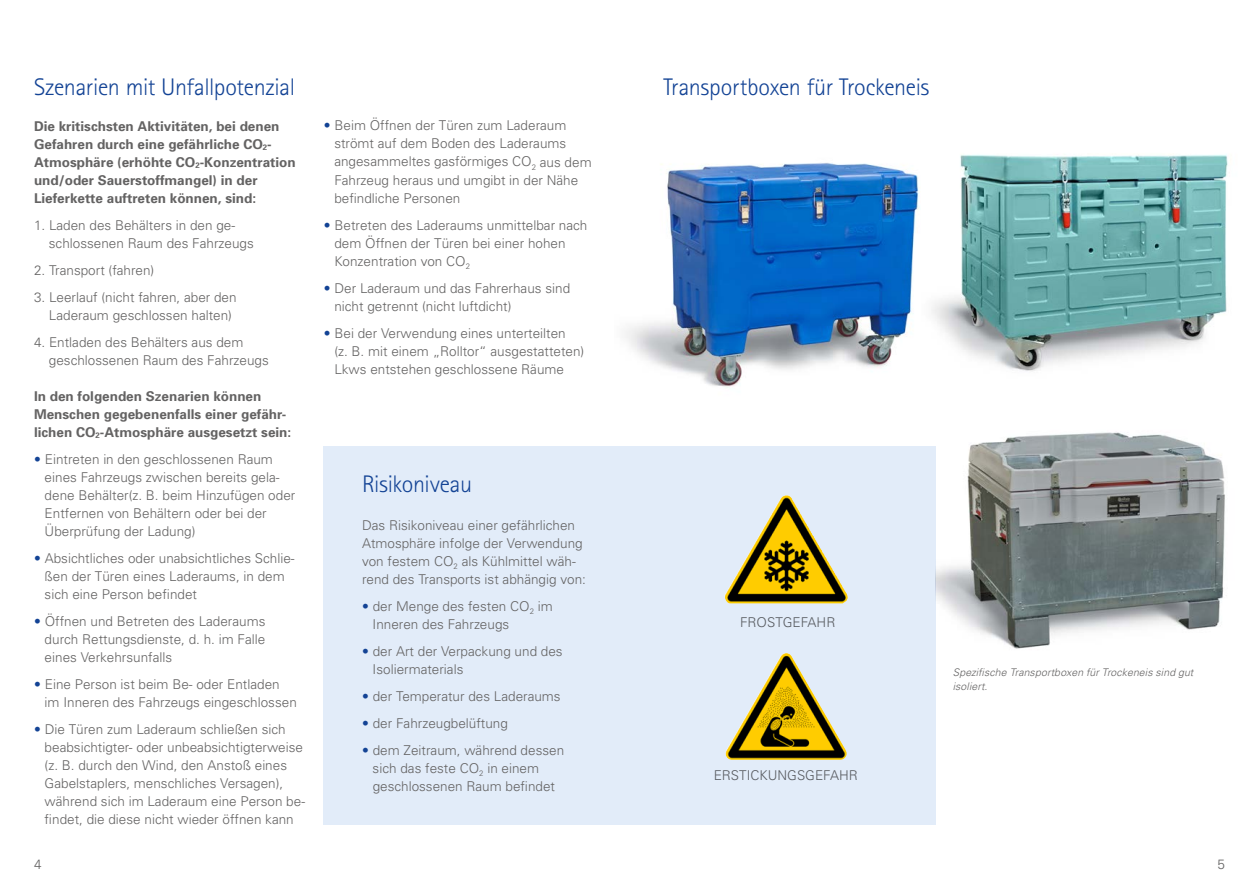
<style>
.page{position:relative;width:1259px;height:893px;background:#fff}
.page>*{position:absolute;margin:0;border:0;box-sizing:border-box;transform-origin:0 0}
.t1{font:300 24px "Rotis Sans Serif";letter-spacing:-.015em;color:#134395}
.t2{font:300 13.5px/18px "Univers";color:#646363}
.t3{font:700 13.5px/18px "Univers";color:#646363}
.t4{font:italic 300 10.5px/13.5px "Univers";letter-spacing:.01em;color:#646363}
.s1{color:#134395}
</style>
<div class="page">
<img style="left:935px;top:432px;width:290px;height:249px">
<img style="left:931px;top:154px;width:297px;height:217px">
<img style="left:625px;top:163px;width:295px;height:225px">
<div style="left:323px;top:446px;width:612px;height:379px;background:#e2ecf9"></div>
<img style="left:725px;top:495px;width:122px;height:108px">
<img style="left:725px;top:653px;width:122px;height:107px">
<h1 class="t1" style="left:34px;top:73px;width:262px">Szenarien mit Unfallpotenzial</h1>
<p class="t3" style="left:34px;top:116px;width:263px">Die kritischsten Aktivitäten, bei denen Gefahren durch eine gefährliche CO<sub>2</sub>- Atmosphäre (erhöhte CO<sub>2</sub>-Konzentration und/oder Sauerstoffmangel) in der Lieferkette auftreten können, sind:</p>
<p class="t2" style="left:49px;top:215px;width:206px;text-indent:-15px">1. Laden des Behälters in den ge&shy;schlossenen Raum des Fahrzeugs</p>
<p class="t2" style="left:34px;top:260px;width:122px">2. Transport (fahren)</p>
<p class="t2" style="left:49px;top:287px;width:189px;text-indent:-15px">3. Leerlauf (nicht fahren, aber den<br>Laderaum geschlossen halten)</p>
<p class="t2" style="left:49px;top:332px;width:221px;text-indent:-15px">4. Entladen des Behälters aus dem geschlossenen Raum des Fahrzeugs</p>
<p class="t3" style="left:34px;top:386px;width:259px">In den folgenden Szenarien können<br>Menschen gegebenenfalls einer gefähr&shy;lichen CO<sub>2</sub>-Atmosphäre ausgesetzt sein:</p>
<p class="t2" style="left:45px;top:449px;width:252px;text-indent:-11px"><span class="s1">•</span> Eintreten in den geschlossenen Raum eines Fahrzeugs zwischen bereits gela&shy;dene Behälter(z. B. beim Hinzufügen oder Entfernen von Behältern oder bei der Überprüfung der Ladung)</p>
<p class="t2" style="left:45px;top:548px;width:251px;text-indent:-11px"><span class="s1">•</span> Absichtliches oder unabsichtliches Schlie&shy;ßen der Türen eines Laderaums, in dem sich eine Person befindet</p>
<p class="t2" style="left:45px;top:611px;width:222px;text-align:justify;text-indent:-11px"><span class="s1">•</span> Öffnen und Betreten des Laderaums durch Rettungsdienste, d. h. im Falle eines Verkehrsunfalls</p>
<p class="t2" style="left:45px;top:674px;width:254px;text-indent:-11px"><span class="s1">•</span> Eine Person ist beim Be- oder Entladen im Inneren des Fahrzeugs eingeschlossen</p>
<p class="t2" style="left:45px;top:719px;width:262px;text-indent:-11px"><span class="s1">•</span> Die Türen zum Laderaum schließen sich beabsichtigter- oder unbeabsichtigterweise (z. B. durch den Wind, den Anstoß eines Gabelstaplers, menschliches Versagen), während sich im Laderaum eine Person be&shy;findet, die diese nicht wieder öffnen kann</p>
<p class="t2" style="left:334px;top:116px;width:259px;text-indent:-11px"><span class="s1">•</span> Beim Öffnen der Türen zum Laderaum strömt auf dem Boden des Laderaums angesammeltes gasförmiges CO<sub>2</sub> aus dem Fahrzeug heraus und umgibt in der Nähe befindliche Personen</p>
<p class="t2" style="left:334px;top:215px;width:254px;text-indent:-11px"><span class="s1">•</span> Betreten des Laderaums unmittelbar nach dem Öffnen der Türen bei einer hohen<br>Konzentration von CO<sub>2</sub></p>
<p class="t2" style="left:334px;top:278px;width:237px;text-indent:-11px"><span class="s1">•</span> Der Laderaum und das Fahrerhaus sind nicht getrennt (nicht luftdicht)</p>
<p class="t2" style="left:334px;top:323px;width:251px;text-indent:-11px"><span class="s1">•</span> Bei der Verwendung eines unterteilten<br>(z. B. mit einem „Rolltor“ ausgestatteten)<br>Lkws entstehen geschlossene Räume</p>
<h1 class="t1" style="left:362px;top:471px;width:112px">Risikoniveau</h1>
<p class="t2" style="left:362px;top:516px;width:225px">Das Risikoniveau einer gefährlichen Atmosphäre infolge der Verwendung von festem CO<sub>2</sub> als Kühlmittel wäh&shy;rend des Transports ist abhängig von:</p>
<p class="t2" style="left:373px;top:597px;width:182px;text-indent:-11px"><span class="s1">•</span> der Menge des festen CO<sub>2</sub> im<br>Inneren des Fahrzeugs</p>
<p class="t2" style="left:373px;top:642px;width:191px;text-indent:-11px"><span class="s1">•</span> der Art der Verpackung und des<br>Isoliermaterials</p>
<p class="t2" style="left:362px;top:687px;width:200px"><span class="s1">•</span> der Temperatur des Laderaums</p>
<p class="t2" style="left:362px;top:714px;width:147px"><span class="s1">•</span> der Fahrzeugbelüftung</p>
<p class="t2" style="left:373px;top:741px;width:193px;text-indent:-11px"><span class="s1">•</span> dem Zeitraum, während dessen sich das feste CO<sub>2</sub> in einem geschlossenen Raum befindet</p>
<h1 class="t1" style="left:663px;top:73px;width:268px">Transportboxen für Trockeneis</h1>
<p class="t2" style="left:740px;top:613px;width:97px">FROSTGEFAHR</p>
<p class="t2" style="left:713px;top:766px;width:146px">ERSTICKUNGSGEFAHR</p>
<p class="t4" style="left:952px;top:665px;width:242px">Spezifische Transportboxen für Trockeneis sind gut isoliert.</p>
<p class="t2" style="left:34px;top:854px;width:9px">4</p>
<p class="t2" style="left:1217px;top:854px;width:9px">5</p>
</div>
